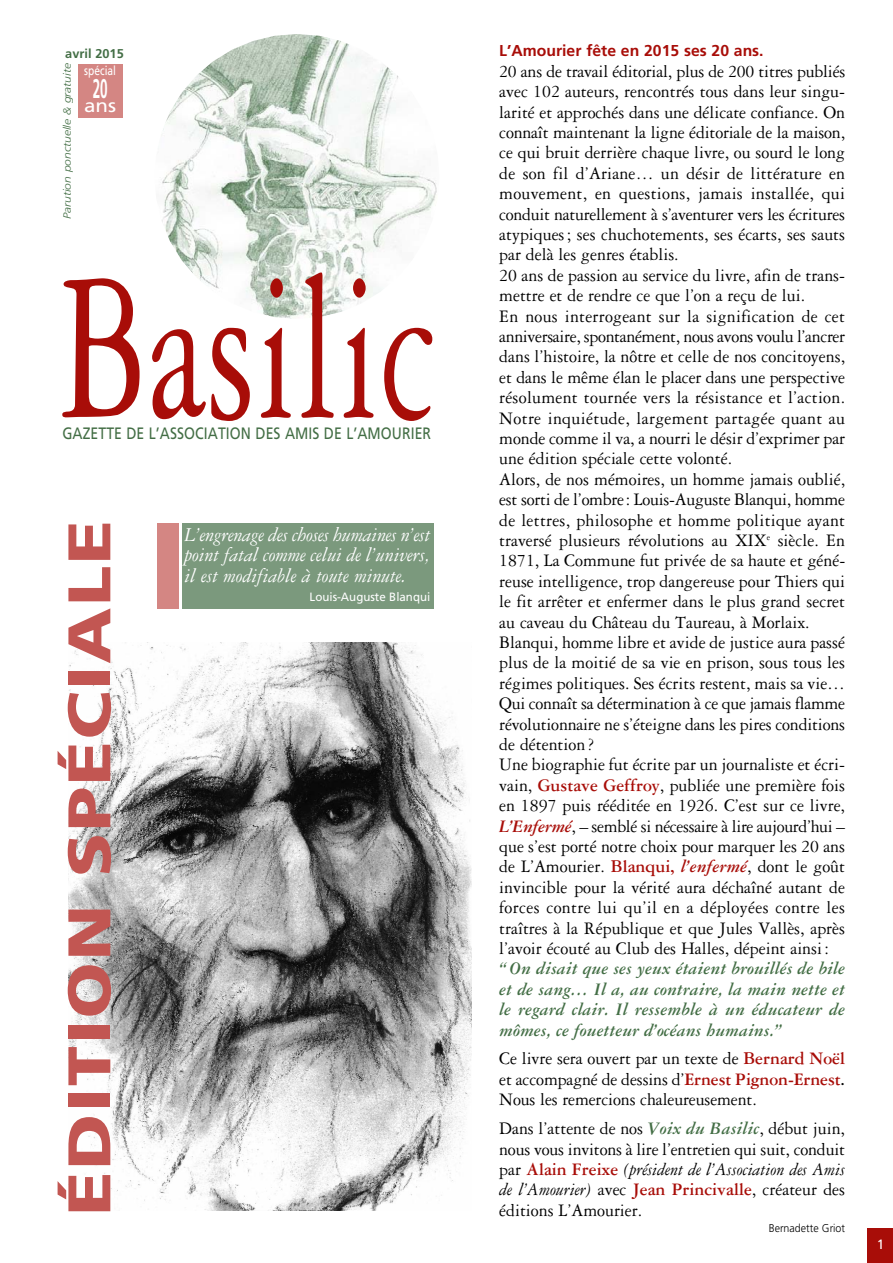
<style>
.page{position:relative;width:893px;height:1263px;background:#fff}
.page>*{position:absolute;margin:0;border:0;box-sizing:border-box;transform-origin:0 0}
.t1{font:225px "Garamond Three";letter-spacing:.005em;color:#a80d08;scale:.65 1}
.t2{font:900 60px "Frutiger";letter-spacing:.025em;color:#c25652;scale:1.2 1}
.t3{font:700 27px "Frutiger";color:#fff;scale:.5 1}
.t4{font:italic 21px/20.2px "Garamond Three";color:#fff;text-align:justify;scale:.96 1}
.t5{font:18.75px/20.4px "Garamond Three";color:#000;text-align:justify;scale:.95 1}
.t6{font:italic 700 18.75px/20.4px "Garamond Three";color:#436e45;text-align:justify;scale:.95 1}
.t7{font:18.75px "Frutiger";color:#fff;scale:1.1 1}
.t8{font:16.5px "Frutiger";letter-spacing:.005em;color:#436e45;scale:.85 1}
.t9{font:700 15.75px "Frutiger";color:#a80d08}
.t10{font:13.5px "Frutiger";color:#fff}
.t11{font:700 12.75px "Frutiger";color:#436e45}
.t12{font:12.75px "Frutiger";color:#fff;scale:.8 1}
.t13{font:12px "Frutiger";color:#fff;scale:.96 1}
.t14{font:300 11.25px "Frutiger";color:#000;scale:.95 1}
.t15{font:italic 300 10.5px "Frutiger";color:#436e45;scale:1.15 1}
.s1{font-weight:700;color:#a80d08}
.s2{font-weight:700;font-style:italic;color:#a80d08}
.s3{font-weight:700}
.s4{font-weight:700;font-style:italic;color:#436e45}
.s5{font-style:italic}
</style>
<div class="page">
<div style="left:867px;top:1229px;width:25px;height:34px;background:#a80d08"></div>
<img style="left:162px;top:34px;width:275px;height:285px">
<div style="left:183px;top:523px;width:251px;height:85px;background:#7b997d"></div>
<img style="left:68px;top:643px;width:404px;height:567px">
<div style="left:157px;top:523px;width:22px;height:85px;background:#d48683"></div>
<div style="left:78px;top:64px;width:44px;height:54px;background:#d48683"></div>
<p class="t11" style="left:65px;top:48px;width:60px">avril 2015</p>
<p class="t15" style="left:63px;top:219px;width:137px;rotate:-90deg">Parution ponctuelle &amp; gratuite</p>
<p class="t12" style="left:84px;top:66px;width:41px">spécial</p>
<h3 class="t3" style="left:93px;top:78px;width:32px">20</h3>
<p class="t7" style="left:84px;top:98px;width:31px">ans</p>
<h1 class="t1" style="left:59px;top:273px;width:583px">Basilic</h1>
<p class="t8" style="left:62px;top:427px;width:435px">GAZETTE DE L’ASSOCIATION DES AMIS DE L’AMOURIER</p>
<h2 class="t2" style="left:65px;top:1216px;width:581px;rotate:-90deg">ÉDITION SPÉCIALE</h2>
<p class="t4" style="left:184px;top:526px;width:257px">L’engrenage des choses humaines n’est point fatal comme celui de l’univers, il est modifiable à toute minute.</p>
<p class="t13" style="left:309px;top:592px;width:127px">Louis-Auguste Blanqui</p>
<p class="t9" style="left:499px;top:45px;width:266px">L’Amourier fête en 2015 ses 20 ans.</p>
<p class="t5" style="left:499px;top:63px;width:366px;text-align:left">20 ans de travail éditorial, plus de 200 titres publiés avec 102 auteurs, rencontrés tous dans leur singu&shy;larité et approchés dans une délicate confiance. On connaît maintenant la ligne éditoriale de la maison, ce qui bruit derrière chaque livre, ou sourd le long de son fil d’Ariane… un désir de littérature en mouvement, en questions, jamais installée, qui conduit naturellement à s’aventurer vers les écritures atypiques; ses chuchotements, ses écarts, ses sauts par delà les genres établis.<br>20 ans de passion au service du livre, afin de trans&shy;mettre et de rendre ce que l’on a reçu de lui.<br>En nous interrogeant sur la signification de cet anniversaire, spontanément, nous avons voulu l’ancrer dans l’histoire, la nôtre et celle de nos concitoyens, et dans le même élan le placer dans une perspective résolument tournée vers la résistance et l’action.<br>Notre inquiétude, largement partagée quant au monde comme il va, a nourri le désir d’exprimer par une édition spéciale cette volonté.<br>Alors, de nos mémoires, un homme jamais oublié, est sorti de l’ombre: Louis-Auguste Blanqui, homme de lettres, philosophe et homme politique ayant traversé plusieurs révolutions au XIX<sup>e</sup> siècle. En 1871, La Commune fut privée de sa haute et géné&shy;reuse intelligence, trop dangereuse pour Thiers qui le fit arrêter et enfermer dans le plus grand secret au caveau du Château du Taureau, à Morlaix.<br>Blanqui, homme libre et avide de justice aura passé plus de la moitié de sa vie en prison, sous tous les régimes politiques. Ses écrits restent, mais sa vie… Qui connaît sa détermination à ce que jamais flamme révolution naire ne s’éteigne dans les pires conditions de détention ?<br>Une biographie fut écrite par un journaliste et écri&shy;vain, <span class="s1">Gustave Geffroy</span>, publiée une première fois en 1897 puis rééditée en 1926. C’est sur ce livre, <span class="s2">L’Enfermé</span>, – semblé si nécessaire à lire aujourd’hui – que s’est porté notre choix pour marquer les 20 ans de L’Amourier. <span class="s1">Blanqui,</span> <span class="s2">l’enfermé</span>, dont le goût invincible pour la vérité aura déchaîné autant de forces contre lui qu’il en a déployées contre les traîtres à la République et que Jules Vallès, après l’avoir écouté au Club des Halles, dépeint ainsi :</p>
<p class="t6" style="left:499px;top:960px;width:365px">“On disait que ses yeux étaient brouillés de bile et de sang… Il a, au contraire, la main nette et le regard clair. Il ressemble à un éducateur de mômes, ce fouetteur d’océans humains.”</p>
<p class="t5" style="left:499px;top:1050px;width:365px">Ce livre sera ouvert par un texte de <span class="s1">Bernard Noël </span>et accompagné de dessins d’<span class="s1">Ernest Pignon-Ernest</span><span class="s3">.<br></span>Nous les remercions chaleureusement.</p>
<p class="t5" style="left:499px;top:1120px;width:365px">Dans l’attente de nos <span class="s4">Voix du Basilic</span>, début juin, nous vous invitons à lire l’entretien qui suit, conduit par <span class="s1">Alain Freixe</span> <span class="s5">(président de l’Association des Amis de l’Amourier)</span> avec <span class="s1">Jean Princivalle</span>, créateur des éditions L’Amourier.</p>
<p class="t14" style="left:768px;top:1224px;width:82px">Bernadette Griot</p>
<p class="t10" style="left:876px;top:1239px;width:9px">1</p>
</div>
